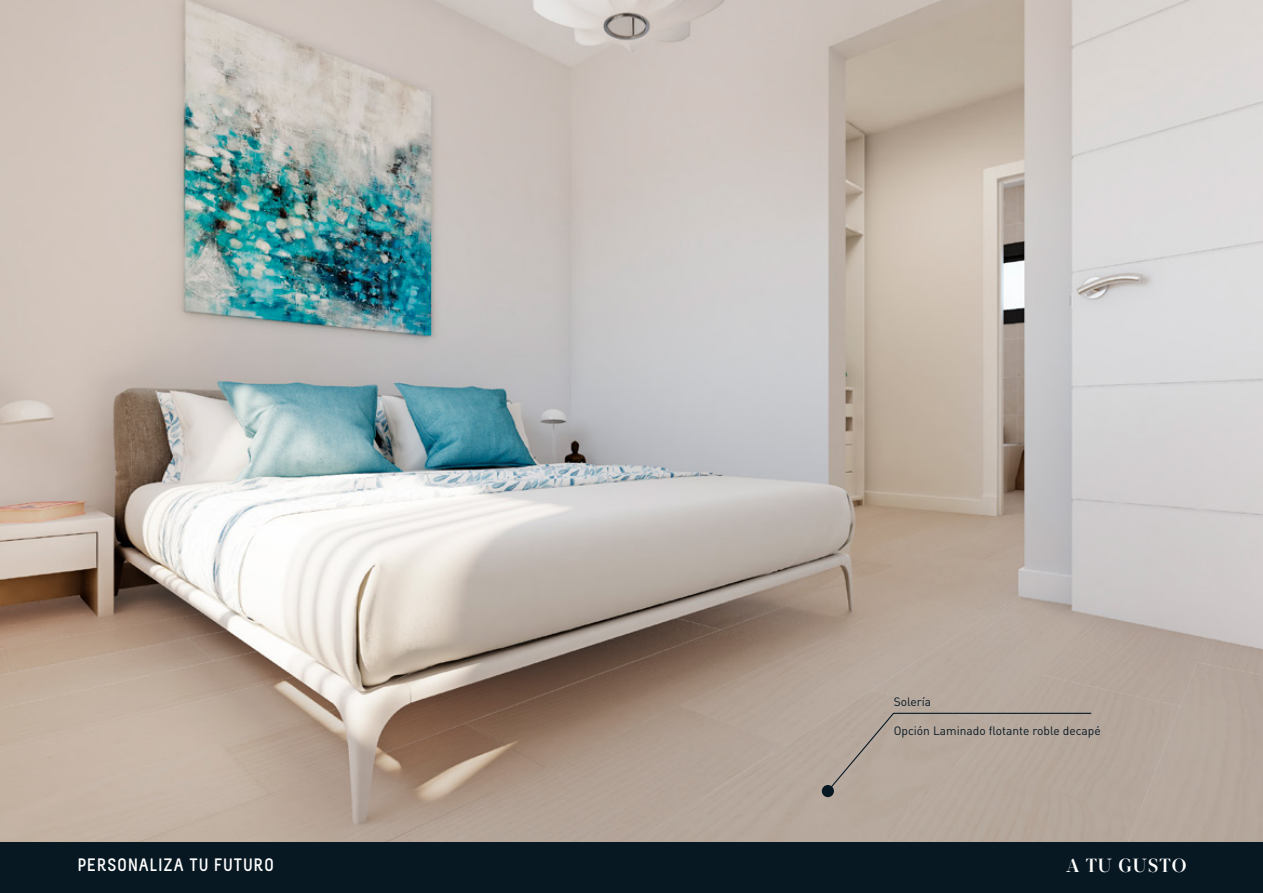
<style>
.page{position:relative;width:1263px;height:893px;background:#fff}
.page>*{position:absolute;margin:0;border:0;box-sizing:border-box;transform-origin:0 0}
.t1{font:700 18.9px "Glosa Display W01";letter-spacing:.05em;color:#fff}
.t2{font:700 18px "Melbourne";letter-spacing:.05em;color:#fff}
.t3{font:12px "DIN Pro";color:#071823}
</style>
<div class="page">
<img style="left:0;top:0;width:1263px;height:842px">
<div style="left:822px;top:785px;width:12px;height:12px;background:#071823;border-radius:50%"></div>
<div style="left:826px;top:712px;width:266px;height:81px;background:#b5a89d"></div>
<div style="left:0;top:842px;width:1263px;height:51px;background:#071823"></div>
<p class="t3" style="left:894px;top:692px;width:39px">Solería</p>
<p class="t3" style="left:894px;top:721px;width:209px">Opción Laminado flotante roble decapé</p>
<h2 class="t2" style="left:78px;top:855px;width:198px">PERSONALIZA TU FUTURO</h2>
<h1 class="t1" style="left:1066px;top:854px;width:122px">A TU GUSTO</h1>
</div>
